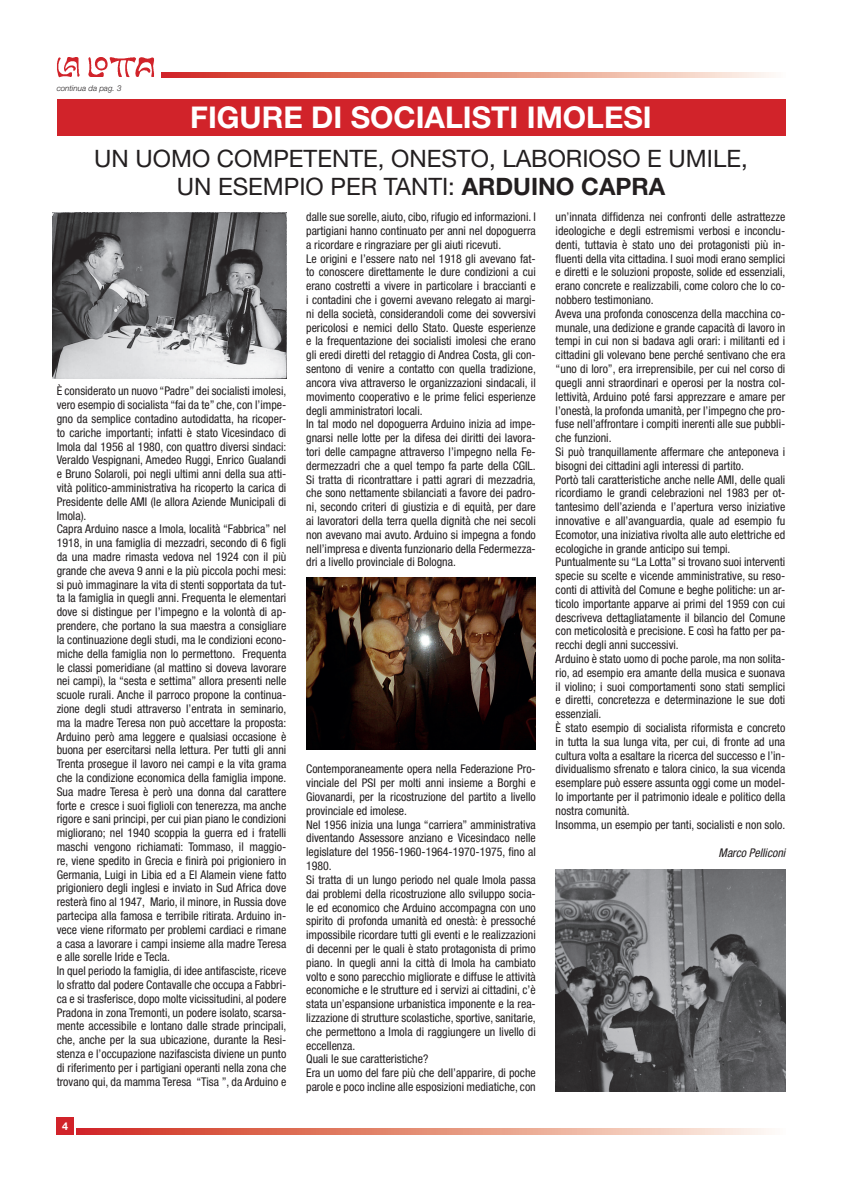
<style>
.page{position:relative;width:842px;height:1191px;background:#fff}
.page>*{position:absolute;margin:0;border:0;box-sizing:border-box;transform-origin:0 0}
.t1{font:700 30px "Helvetica Neue LT Std";color:#fff}
.t2{font:24px/27.6px "Helvetica Neue LT Std";color:#231f20;text-align:center}
.t3{font:condensed 12px/13.8px "Helvetica Neue LT Std";color:#231f20}
.t4{font:italic condensed 12px "Helvetica Neue LT Std";color:#231f20}
.t5{font:700 10.8px "Helvetica Neue LT Std";color:#fff}
.t6{font:italic 300 8px "Helvetica Neue LT Std";color:#231f20}
.s1{font-weight:700}
</style>
<div class="page">
<img style="left:57px;top:57px;width:97px;height:21px">
<div style="left:57px;top:1117px;width:17px;height:17px;background:#d1232a"></div>
<svg style="left:162px;top:72px;width:609px;height:6px;background:#e58f7d"></svg>
<svg style="left:77px;top:1128px;width:692px;height:6px;background:#e58f7d"></svg>
<div style="left:57px;top:99px;width:728px;height:37px;background:#d1232a"></div>
<img style="left:306px;top:577px;width:230px;height:172px">
<img style="left:52px;top:213px;width:234px;height:165px">
<img style="left:556px;top:869px;width:229px;height:222px">
<p class="t6" style="left:57px;top:83px;width:66px">continua da pag. 3</p>
<h1 class="t1" style="left:190px;top:99px;width:463px">FIGURE DI SOCIALISTI IMOLESI</h1>
<h2 class="t2" style="left:94px;top:145px;width:655px">UN UOMO COMPETENTE, ONESTO, LABORIOSO E UMILE,<br>UN ESEMPIO PER TANTI: <span class="s1">ARDUINO CAPRA</span></h2>
<p class="t3" style="left:57px;top:384px;width:231px">È considerato un nuovo “Padre” dei socialisti imolesi, vero esempio di socialista “fai da te” che, con l’impe&shy;gno da semplice contadino autodidatta, ha ricoper&shy;to cariche importanti; infatti è stato Vicesindaco di Imola dal 1956 al 1980, con quattro diversi sindaci:<br>Veraldo Vespignani, Amedeo Ruggi, Enrico Gualandi e Bruno Solaroli, poi negli ultimi anni della sua atti&shy;vità politico-amministrativa ha ricoperto la carica di Presidente delle AMI (le allora Aziende Municipali di Imola).<br>Capra Arduino nasce a Imola, località “Fabbrica” nel 1918, in una famiglia di mezzadri, secondo di 6 figli da una madre rimasta vedova nel 1924 con il più grande che aveva 9 anni e la più piccola pochi mesi: si può immaginare la vita di stenti sopportata da tut&shy;ta la famiglia in quegli anni. Frequenta le elementari dove si distingue per l’impegno e la volontà di ap&shy;prendere, che portano la sua maestra a consigliare la continuazione degli studi, ma le condizioni econo&shy;miche della famiglia non lo permettono. Frequenta le classi pomeridiane (al mattino si doveva lavorare nei campi), la “sesta e settima” allora presenti nelle scuole rurali. Anche il parroco propone la continua&shy;zione degli studi attraverso l’entrata in seminario, ma la madre Teresa non può accettare la proposta:<br>Arduino però ama leggere e qualsiasi occasione è buona per esercitarsi nella lettura. Per tutti gli anni Trenta prosegue il lavoro nei campi e la vita grama che la condizione economica della famiglia impone.<br>Sua madre Teresa è però una donna dal carattere forte e cresce i suoi figlioli con tenerezza, ma anche rigore e sani principi, per cui pian piano le condizioni migliorano; nel 1940 scoppia la guerra ed i fratelli maschi vengono richiamati: Tommaso, il maggio&shy;re, viene spedito in Grecia e finirà poi prigioniero in Germania, Luigi in Libia ed a El Alamein viene fatto prigioniero degli inglesi e inviato in Sud Africa dove resterà fino al 1947, Mario, il minore, in Russia dove partecipa alla famosa e terribile ritirata. Arduino in&shy;vece viene riformato per problemi cardiaci e rimane a casa a lavorare i campi insieme alla madre Teresa e alle sorelle Iride e Tecla.<br>In quel periodo la famiglia, di idee antifasciste, riceve lo sfratto dal podere Contavalle che occupa a Fabbri&shy;ca e si trasferisce, dopo molte vicissitudini, al podere Pradona in zona Tremonti, un podere isolato, scarsa&shy;mente accessibile e lontano dalle strade principali, che, anche per la sua ubicazione, durante la Resi&shy;stenza e l’occupazione nazifascista diviene un punto di riferimento per i partigiani operanti nella zona che trovano qui, da mamma Teresa “Tisa ”, da Arduino e</p>
<p class="t5" style="left:62px;top:1119px;width:8px">4</p>
<p class="t3" style="left:306px;top:210px;width:231px">dalle sue sorelle, aiuto, cibo, rifugio ed informazioni. I partigiani hanno continuato per anni nel dopoguerra a ricordare e ringraziare per gli aiuti ricevuti.<br>Le origini e l’essere nato nel 1918 gli avevano fat&shy;to conoscere direttamente le dure condizioni a cui erano costretti a vivere in particolare i braccianti e i contadini che i governi avevano relegato ai margi&shy;ni della società, considerandoli come dei sovversivi pericolosi e nemici dello Stato. Queste esperienze e la frequentazione dei socialisti imolesi che erano gli eredi diretti del retaggio di Andrea Costa, gli con&shy;sentono di venire a contatto con quella tradizione, ancora viva attraverso le organizzazioni sindacali, il movimento cooperativo e le prime felici esperienze degli amministratori locali.<br>In tal modo nel dopoguerra Arduino inizia ad impe&shy;gnarsi nelle lotte per la difesa dei diritti dei lavora&shy;tori delle campagne attraverso l’impegno nella Fe&shy;dermezzadri che a quel tempo fa parte della CGIL.<br>Si tratta di ricontrattare i patti agrari di mezzadria, che sono nettamente sbilanciati a favore dei padro&shy;ni, secondo criteri di giustizia e di equità, per dare ai lavoratori della terra quella dignità che nei secoli non avevano mai avuto. Arduino si impegna a fondo nell’impresa e diventa funzionario della Federmezza&shy;dri a livello provinciale di Bologna.</p>
<p class="t3" style="left:306px;top:762px;width:231px">Contemporaneamente opera nella Federazione Pro&shy;vinciale del PSI per molti anni insieme a Borghi e Giovanardi, per la ricostruzione del partito a livello provinciale ed imolese.<br>Nel 1956 inizia una lunga “carriera” amministrativa diventando Assessore anziano e Vicesindaco nelle legislature del 1956-1960-1964-1970-1975, fino al 1980.<br>Si tratta di un lungo periodo nel quale Imola passa dai problemi della ricostruzione allo sviluppo socia&shy;le ed economico che Arduino accompagna con uno spirito di profonda umanità ed onestà: è pressoché impossibile ricordare tutti gli eventi e le realizzazioni di decenni per le quali è stato protagonista di primo piano. In quegli anni la città di Imola ha cambiato volto e sono parecchio migliorate e diffuse le attività economiche e le strutture ed i servizi ai cittadini, c’è stata un’espansione urbanistica imponente e la rea&shy;lizzazione di strutture scolastiche, sportive, sanitarie, che permettono a Imola di raggiungere un livello di eccellenza.<br>Quali le sue caratteristiche?<br>Era un uomo del fare più che dell’apparire, di poche parole e poco incline alle esposizioni mediatiche, con</p>
<p class="t3" style="left:556px;top:210px;width:231px">un’innata diffidenza nei confronti delle astrattezze ideologiche e degli estremismi verbosi e inconclu&shy;denti, tuttavia è stato uno dei protagonisti più in&shy;fluenti della vita cittadina. I suoi modi erano semplici e diretti e le soluzioni proposte, solide ed essenziali, erano concrete e realizzabili, come coloro che lo co&shy;nobbero testimoniano.<br>Aveva una profonda conoscenza della macchina co&shy;munale, una dedizione e grande capacità di lavoro in tempi in cui non si badava agli orari: i militanti ed i cittadini gli volevano bene perché sentivano che era “uno di loro”, era irreprensibile, per cui nel corso di quegli anni straordinari e operosi per la nostra col&shy;lettività, Arduino poté farsi apprezzare e amare per l’onestà, la profonda umanità, per l’impegno che pro&shy;fuse nell’affrontare i compiti inerenti alle sue pubbli&shy;che funzioni.<br>Si può tranquillamente affermare che anteponeva i bisogni dei cittadini agli interessi di partito.<br>Portò tali caratteristiche anche nelle AMI, delle quali ricordiamo le grandi celebrazioni nel 1983 per ot&shy;tantesimo dell’azienda e l’apertura verso iniziative innovative e all’avanguardia, quale ad esempio fu Ecomotor, una iniziativa rivolta alle auto elettriche ed ecologiche in grande anticipo sui tempi.<br>Puntualmente su “La Lotta” si trovano suoi interventi specie su scelte e vicende amministrative, su reso&shy;conti di attività del Comune e beghe politiche: un ar&shy;ticolo importante apparve ai primi del 1959 con cui descriveva dettagliatamente il bilancio del Comune con meticolosità e precisione. E così ha fatto per pa&shy;recchi degli anni successivi.<br>Arduino è stato uomo di poche parole, ma non solita&shy;rio, ad esempio era amante della musica e suonava il violino; i suoi comportamenti sono stati semplici e diretti, concretezza e determinazione le sue doti essenziali.<br>È stato esempio di socialista riformista e concreto in tutta la sua lunga vita, per cui, di fronte ad una cultura volta a esaltare la ricerca del successo e l’in&shy;dividualismo sfrenato e talora cinico, la sua vicenda esemplare può essere assunta oggi come un model&shy;lo importante per il patrimonio ideale e politico della nostra comunità.<br>Insomma, un esempio per tanti, socialisti e non solo.</p>
<p class="t4" style="left:719px;top:845px;width:68px">Marco Pelliconi</p>
</div>
